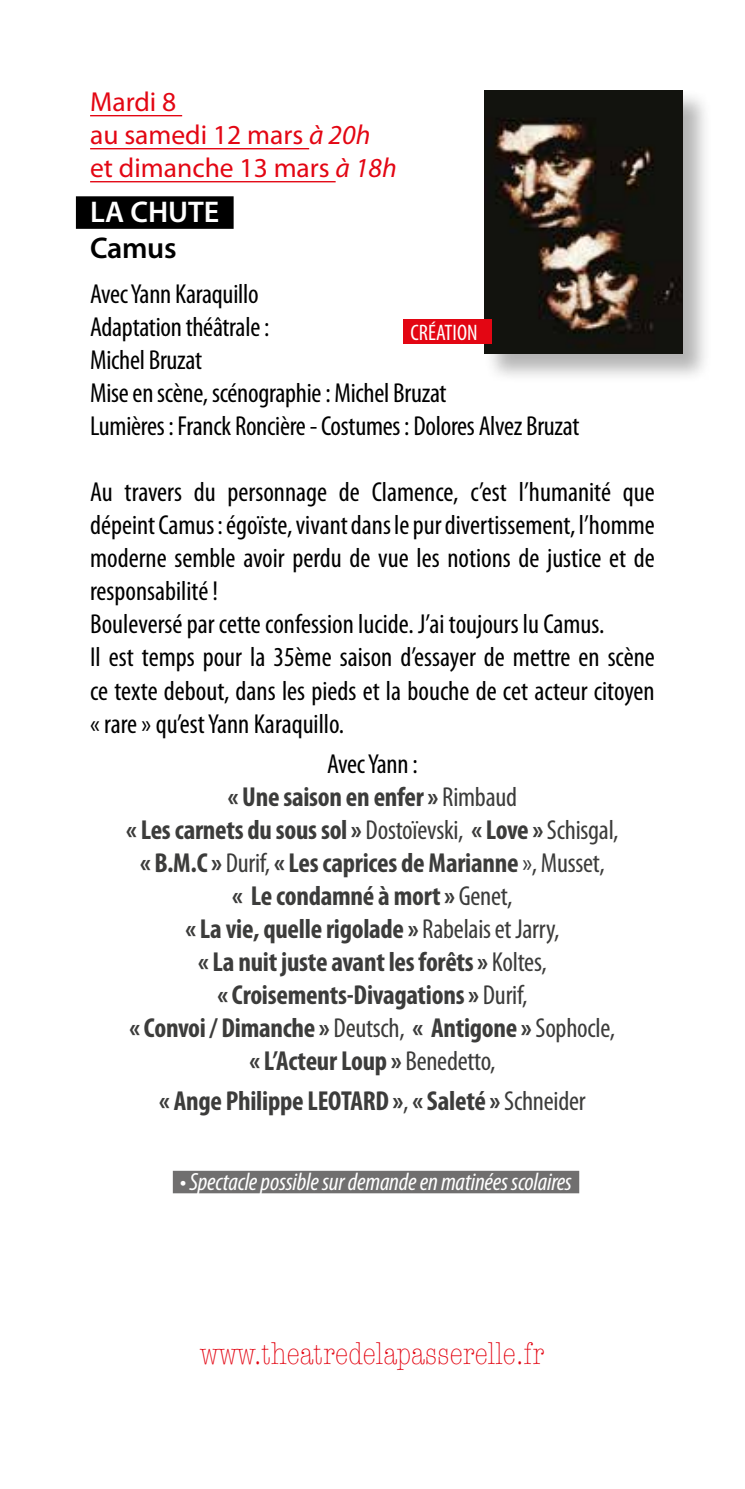
<style>
.page{position:relative;width:745px;height:1489px;background:#fff}
.page>*{position:absolute;margin:0;border:0;box-sizing:border-box;transform-origin:0 0}
.t1{font:300 condensed 32.5px "American Typewriter";color:#e30613}
.t2{font:600 30px "Myriad Pro";color:#fff}
.t3{font:600 30px "Myriad Pro";letter-spacing:-.01em;color:#000}
.t4{font:condensed 27.5px/33px "Myriad Pro";color:#000}
.t5{font:700 condensed 27.5px/33px "Myriad Pro";letter-spacing:-.01em;color:#3c3c3b;text-align:center}
.t6{font:27.5px/33px "Myriad Pro";color:#e30613}
.t7{font:italic condensed 25px "Myriad Pro";letter-spacing:-.01em;color:#fff}
.t8{font:condensed 22.5px "Myriad Pro";color:#fff}
.s1{font-style:italic}
.s2{font-weight:400;color:#000}
.s3{font-weight:400}
</style>
<div class="page">
<hr style="left:90px;top:115px;width:92px;height:1px;background:#e30613">
<hr style="left:90px;top:148px;width:219px;height:1px;background:#e30613">
<hr style="left:90px;top:181px;width:245px;height:1px;background:#e30613">
<div style="left:76px;top:196px;width:157px;height:33px;background:#000"></div>
<div style="left:173px;top:1170px;width:406px;height:23px;background:#706f6f"></div>
<div style="left:483px;top:89px;width:228px;height:295px;background:#000;opacity:.3"></div>
<img style="left:484px;top:90px;width:198px;height:264px">
<div style="left:403px;top:319px;width:88px;height:25px;background:#e30613"></div>
<p class="t6" style="left:90px;top:84px;width:308px">Mardi 8<br>au samedi 12 mars <span class="s1">à 20h </span>et dimanche 13 mars <span class="s1">à 18h</span></p>
<p class="t2" style="left:90px;top:192px;width:131px">LA CHUTE</p>
<p class="t3" style="left:90px;top:228px;width:88px">Camus</p>
<p class="t4" style="left:90px;top:277px;width:490px">Avec Yann Karaquillo<br>Adaptation théâtrale :<br>Michel Bruzat<br>Mise en scène, scénographie : Michel Bruzat<br>Lumières : Franck Roncière - Costumes : Dolores Alvez Bruzat</p>
<p class="t8" style="left:410px;top:319px;width:68px">CRÉATION</p>
<p class="t4" style="left:90px;top:475px;width:566px">Au travers du personnage de Clamence, c’est l’humanité que dépeint Camus : égoïste, vivant dans le pur divertissement, l’homme moderne semble avoir perdu de vue les notions de justice et de responsabilité !<br>Bouleversé par cette confession lucide. J’ai toujours lu Camus.<br>Il est temps pour la 35ème saison d’essayer de mettre en scène ce texte debout, dans les pieds et la bouche de cet acteur citoyen « rare » qu’est Yann Karaquillo.</p>
<p class="t5" style="left:126px;top:746px;width:493px"><span class="s2">Avec Yann :<br></span>« Une saison en enfer » <span class="s3">Rimbaud<br></span>« Les carnets du sous sol » <span class="s3">Dostoïevski,</span> « Love » <span class="s3">Schisgal, </span>« B.M.C » <span class="s3">Durif,</span> « Les caprices de Marianne <span class="s3">», Musset,<br></span>« Le condamné à mort » <span class="s3">Genet,<br></span>« La vie, quelle rigolade » <span class="s3">Rabelais et Jarry,<br></span>« La nuit juste avant les forêts » <span class="s3">Koltes,<br></span>« Croisements-Divagations » <span class="s3">Durif,<br></span>« Convoi / Dimanche » <span class="s3">Deutsch,</span> « Antigone » <span class="s3">Sophocle, </span>« L’Acteur Loup » <span class="s3">Benedetto,</span></p>
<p class="t5" style="left:159px;top:1083px;width:427px">« Ange Philippe LEOTARD »<span class="s3">,</span> « Saleté » <span class="s3">Schneider</span></p>
<p class="t7" style="left:180px;top:1166px;width:393px">• Spectacle possible sur demande en matinées scolaires</p>
<p class="t1" style="left:200px;top:1331px;width:346px">www.theatredelapasserelle.fr</p>
</div>
